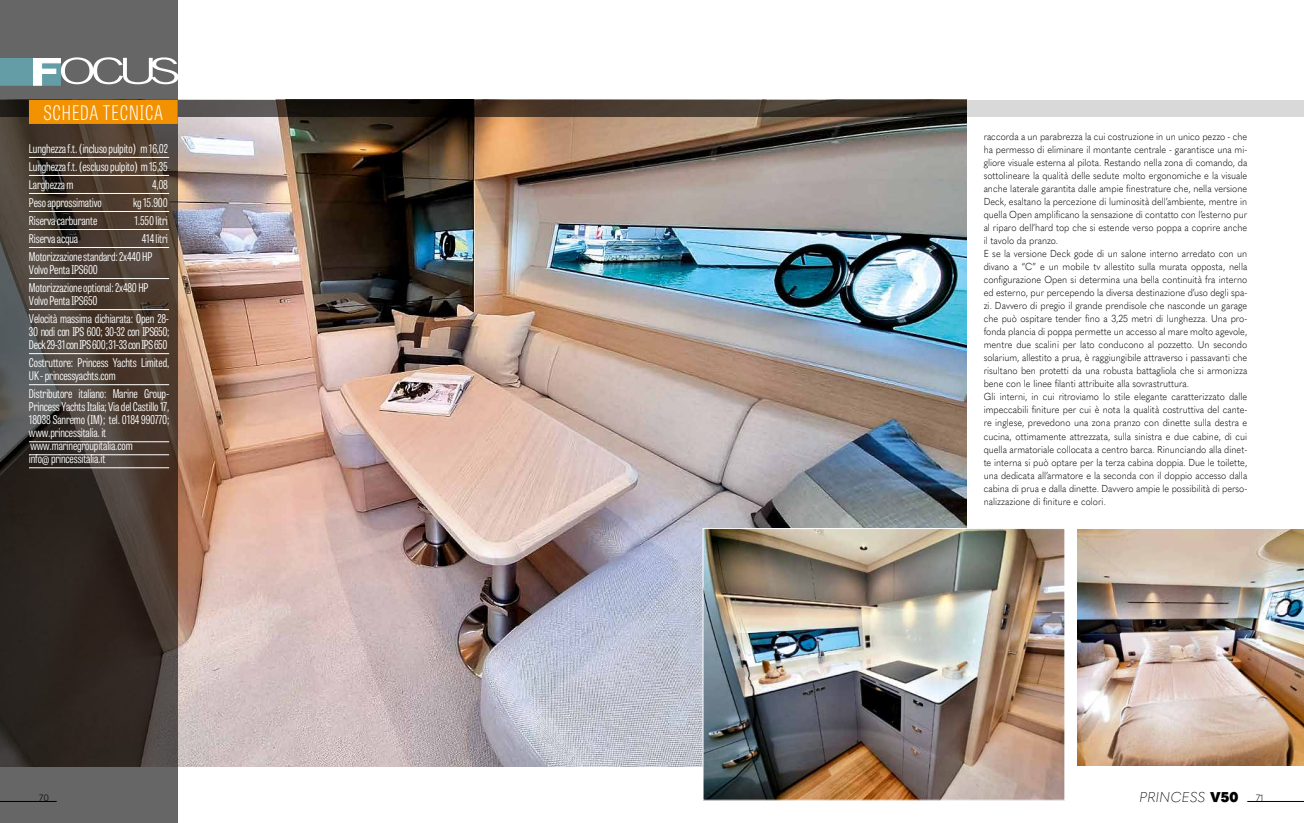
<style>
.page{position:relative;width:1304px;height:823px;background:#fff}
.page>*{position:absolute;margin:0;border:0;box-sizing:border-box;transform-origin:0 0}
.t1{font:100 20px "Tablet Gothic Compressed";letter-spacing:.05em;color:#fff}
.t2{font:italic 200 14px "Quasimoda";color:#000}
.t3{font:300 12px/13px "Tablet Gothic Compressed";letter-spacing:-.01em;color:#fff}
.t4{font:300 12px/13px "Tablet Gothic Compressed";letter-spacing:-.03em;color:#fff}
.t5{font:300 10px/13px "Quasimoda";color:#000;scale:.9 1}
.t6{font:300 9px "Quasimoda";color:#000}
.s1{font-weight:900;font-style:normal}
</style>
<div class="page">
<hr style="left:1247px;top:800px;width:57px;height:1px;background:#000">
<div style="left:956px;top:100px;width:348px;height:17px;background:#d9d9d9"></div>
<img style="left:178px;top:117px;width:789px;height:648px">
<svg style="left:0;top:0;width:178px;height:822px;background:#463d37"></svg>
<hr style="left:29px;top:157px;width:140px;height:1px;background:#fff">
<hr style="left:29px;top:175px;width:140px;height:1px;background:#fff">
<hr style="left:29px;top:193px;width:140px;height:1px;background:#fff">
<hr style="left:29px;top:211px;width:140px;height:1px;background:#fff">
<hr style="left:29px;top:229px;width:140px;height:1px;background:#fff">
<hr style="left:29px;top:247px;width:140px;height:1px;background:#fff">
<hr style="left:29px;top:278px;width:140px;height:1px;background:#fff">
<hr style="left:29px;top:309px;width:140px;height:1px;background:#fff">
<hr style="left:29px;top:353px;width:140px;height:1px;background:#fff">
<hr style="left:29px;top:384px;width:140px;height:1px;background:#fff">
<hr style="left:29px;top:441px;width:140px;height:1px;background:#fff">
<hr style="left:29px;top:454px;width:140px;height:1px;background:#fff">
<hr style="left:29px;top:467px;width:140px;height:1px;background:#fff">
<svg style="left:0;top:100px;width:967px;height:17px;background:#372d25"></svg>
<svg style="left:0;top:57px;width:178px;height:29px"></svg>
<div style="left:29px;top:100px;width:149px;height:24px;background:#f39200"></div>
<img style="left:704px;top:529px;width:359px;height:269px">
<div style="left:702px;top:527px;width:363px;height:273px;border:1px solid #fff"></div>
<img style="left:1077px;top:529px;width:227px;height:236px">
<h1 class="t1" style="left:44px;top:99px;width:121px">SCHEDA TECNICA</h1>
<p class="t3" style="left:29px;top:139px;width:140px;line-height:18px;text-align:justify">Lunghezza f.t. (incluso pulpito) m 16,02<br>Lunghezza f.t. (escluso pulpito) m 15,35<br>Larghezza m</p>
<p class="t3" style="left:152px;top:177px;width:17px">4,08</p>
<p class="t3" style="left:29px;top:195px;width:74px">Peso approssimativo</p>
<p class="t3" style="left:133px;top:195px;width:36px">kg 15.900</p>
<p class="t3" style="left:29px;top:213px;width:70px">Riserva carburante</p>
<p class="t3" style="left:134px;top:213px;width:35px">1.550 litri</p>
<p class="t3" style="left:29px;top:231px;width:51px">Riserva acqua</p>
<p class="t3" style="left:29px;top:229px;width:140px;line-height:18px;text-indent:113px">414 litri<br>Motorizzazione standard: 2x440 HP</p>
<p class="t3" style="left:29px;top:260px;width:121px;line-height:18px">Volvo Penta IPS600<br>Motorizzazione optional: 2x480 HP</p>
<p class="t3" style="left:29px;top:291px;width:142px;line-height:18px">Volvo Penta IPS650<br>Velocità massima dichiarata: Open 28-</p>
<p class="t4" style="left:29px;top:324px;width:142px">30 nodi con IPS 600; 30-32 con IPS650;<br>Deck 29-31 con IPS 600; 31-33 con IPS 650</p>
<p class="t3" style="left:29px;top:355px;width:142px">Costruttore: Princess Yachts Limited,<br>UK - princessyachts.com</p>
<p class="t3" style="left:29px;top:386px;width:142px">Distributore italiano: Marine Group-Princess Yachts Italia; Via del Castillo 17, 18038 Sanremo (IM); tel. 0184 990770; www.princessitalia. it www.marinegroupitalia.com<br>info@ princessitalia.it</p>
<p class="t5" style="left:984px;top:129px;width:294px">raccorda a un parabrezza la cui costruzione in un unico pezzo - che ha permesso di eliminare il montante centrale - garantisce una mi&shy;gliore visuale esterna al pilota. Restando nella zona di comando, da sottolineare la qualità delle sedute molto ergonomiche e la visuale anche laterale garantita dalle ampie finestrature che, nella versione Deck, esaltano la percezione di luminosità dell’ambiente, mentre in quella Open amplificano la sensazione di contatto con l’esterno pur al riparo dell’hard top che si estende verso poppa a coprire anche il tavolo da pranzo.<br>E se la versione Deck gode di un salone interno arredato con un divano a “C” e un mobile tv allestito sulla murata opposta, nella configurazione Open si determina una bella continuità fra interno ed esterno, pur percependo la diversa destinazione d’uso degli spa&shy;zi. Davvero di pregio il grande prendisole che nasconde un garage che può ospitare tender fino a 3,25 metri di lunghezza. Una pro&shy;fonda plancia di poppa permette un accesso al mare molto agevole, mentre due scalini per lato conducono al pozzetto. Un secondo solarium, allestito a prua, è raggiungibile attraverso i passavanti che risultano ben protetti da una robusta battagliola che si armonizza bene con le linee filanti attribuite alla sovrastruttura.<br>Gli interni, in cui ritroviamo lo stile elegante caratterizzato dalle impeccabili finiture per cui è nota la qualità costruttiva del cante&shy;re inglese, prevedono una zona pranzo con dinette sulla destra e cucina, ottimamente attrezzata, sulla sinistra e due cabine, di cui quella armatoriale collocata a centro barca. Rinunciando alla dinet&shy;te interna si può optare per la terza cabina doppia. Due le toilette, una dedicata all’armatore e la seconda con il doppio accesso dalla cabina di prua e dalla dinette. Davvero ampie le possibilità di perso&shy;nalizzazione di finiture e colori.</p>
<h2 class="t2" style="left:1140px;top:785px;width:101px">PRINCESS <span class="s1">V50</span></h2>
<p class="t6" style="left:39px;top:790px;width:11px">70</p>
<p class="t6" style="left:1256px;top:790px;width:9px">71</p>
</div>
